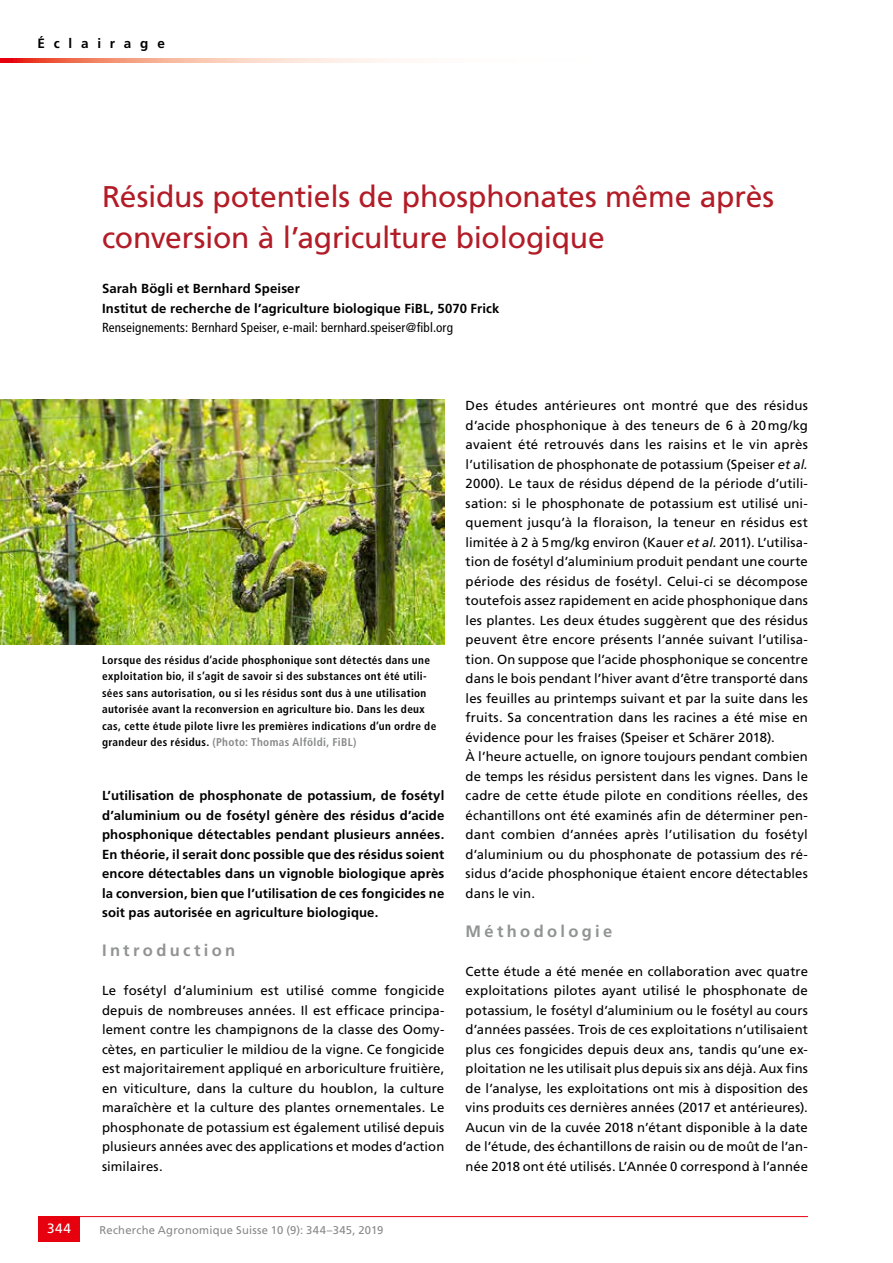
<style>
.page{position:relative;width:893px;height:1263px;background:#fff}
.page>*{position:absolute;margin:0;border:0;box-sizing:border-box;transform-origin:0 0}
.t1{font:30px/40.5px "Frutiger LT Std";letter-spacing:-.01em;color:#b21c27}
.t2{font:700 16.5px "Frutiger LT Std";letter-spacing:.2em;color:#929493}
.t3{font:700 13.5px "Frutiger LT Std";letter-spacing:.65em;color:#000}
.t4{font:13.5px "Frutiger LT Std";color:#fff}
.t5{font:13.2px/19.5px "Frutiger LT Std";letter-spacing:.01em;color:#000;text-align:justify}
.t6{font:700 13.2px/19.5px "Frutiger LT Std";letter-spacing:.01em;color:#000;text-align:justify}
.t7{font:condensed 13.2px "Frutiger LT Std";letter-spacing:.01em;color:#000}
.t8{font:700 condensed 11.25px/16.5px "Frutiger LT Std";letter-spacing:.03em;color:#000}
.t9{font:11.25px "Frutiger LT Std";letter-spacing:.02em;color:#878988}
.s1{color:#878988}
.s2{font-style:italic}
</style>
<div class="page">
<svg style="left:0;top:58px;width:403px;height:5px;background:#f6b09e"></svg>
<hr style="left:38px;top:1216px;width:770px;height:1px;background:#e7000e">
<div style="left:38px;top:1216px;width:42px;height:26px;background:#e7000e"></div>
<img style="left:0;top:399px;width:444px;height:245px">
<p class="t3" style="left:37px;top:36px;width:129px">Éclairage</p>
<h1 class="t1" style="left:102px;top:177px;width:674px">Résidus potentiels de phosphonates même après conversion à l’agriculture biologique</h1>
<p class="t6" style="left:102px;top:279px;width:399px">Sarah Bögli et Bernhard Speiser<br>Institut de recherche de l’agriculture biologique FiBL, 5070 Frick</p>
<p class="t7" style="left:102px;top:320px;width:352px">Renseignements: Bernhard Speiser, e-mail: bernhard.speiser@fibl.org</p>
<p class="t8" style="left:102px;top:651px;width:336px">Lorsque des résidus d’acide phosphonique sont détectés dans une exploitation bio, il s’agit de savoir si des substances ont été utili&shy;sées sans autorisation, ou si les résidus sont dus à une utilisation autorisée avant la reconversion en agriculture bio. Dans les deux cas, cette étude pilote livre les premières indications d’un ordre de grandeur des résidus. <span class="s1">(Photo: Thomas Alföldi, FiBL)</span></p>
<p class="t6" style="left:102px;top:786px;width:344px">L’utilisation de phosphonate de potassium, de fosétyl d’aluminium ou de fosétyl génère des résidus d’acide phosphonique détectables pendant plusieurs années.<br>En théorie, il serait donc possible que des résidus soient encore détectables dans un vignoble biologique après la conversion, bien que l’utilisation de ces fongicides ne soit pas autorisée en agriculture biologique.</p>
<p class="t2" style="left:102px;top:941px;width:135px">Introduction</p>
<p class="t5" style="left:102px;top:981px;width:344px">Le fosétyl d’aluminium est utilisé comme fongicide depuis de nombreuses années. Il est efficace principa&shy;lement contre les champignons de la classe des Oomy&shy;cètes, en particulier le mildiou de la vigne. Ce fongicide est majoritairement appliqué en arboriculture fruitière, en viticulture, dans la culture du houblon, la culture maraîchère et la culture des plantes ornementales. Le phosphonate de potassium est également utilisé depuis plusieurs années avec des applications et modes d’action similaires.</p>
<p class="t4" style="left:47px;top:1221px;width:25px">344</p>
<p class="t9" style="left:99px;top:1223px;width:285px">Recherche Agronomique Suisse 10 (9): 344–345, 2019</p>
<p class="t5" style="left:466px;top:396px;width:344px;text-align:left">Des études antérieures ont montré que des résidus d’acide phosphonique à des teneurs de 6 à 20mg/kg avaient été retrouvés dans les raisins et le vin après l’utilisation de phosphonate de potassium (Speiser <span class="s2">et al.<br></span>2000). Le taux de résidus dépend de la période d’utili&shy;sation: si le phosphonate de potassium est utilisé uni&shy;quement jusqu’à la floraison, la teneur en résidus est limitée à 2 à 5mg/kg environ (Kauer <span class="s2">et al.</span> 2011). L’utilisa&shy;tion de fosétyl d’aluminium produit pendant une courte période des résidus de fosétyl. Celui-ci se décompose toutefois assez rapidement en acide phosphonique dans les plantes. Les deux études suggèrent que des résidus peuvent être encore présents l’année suivant l’utilisa&shy;tion. On suppose que l’acide phosphonique se concentre dans le bois pendant l’hiver avant d’être transporté dans les feuilles au printemps suivant et par la suite dans les fruits. Sa concentration dans les racines a été mise en évidence pour les fraises (Speiser et Schärer 2018).<br>À l’heure actuelle, on ignore toujours pendant combien de temps les résidus persistent dans les vignes. Dans le cadre de cette étude pilote en conditions réelles, des échantillons ont été examinés afin de déterminer pen&shy;dant combien d’années après l’utilisation du fosétyl d’aluminium ou du phosphonate de potassium des ré&shy;sidus d’acide phosphonique étaient encore détectables dans le vin.</p>
<p class="t2" style="left:466px;top:921px;width:148px">Méthodologie</p>
<p class="t5" style="left:466px;top:961px;width:344px">Cette étude a été menée en collaboration avec quatre exploitations pilotes ayant utilisé le phosphonate de potassium, le fosétyl d’aluminium ou le fosétyl au cours d’années passées. Trois de ces exploitations n’utilisaient plus ces fongicides depuis deux ans, tandis qu’une ex&shy;ploitation ne les utilisait plus depuis six ans déjà. Aux fins de l’analyse, les exploitations ont mis à disposition des vins produits ces dernières années (2017 et antérieures).<br>Aucun vin de la cuvée 2018 n’étant disponible à la date de l’étude, des échantillons de raisin ou de moût de l’an&shy;née 2018 ont été utilisés. L’Année 0 correspond à l’année</p>
</div>
